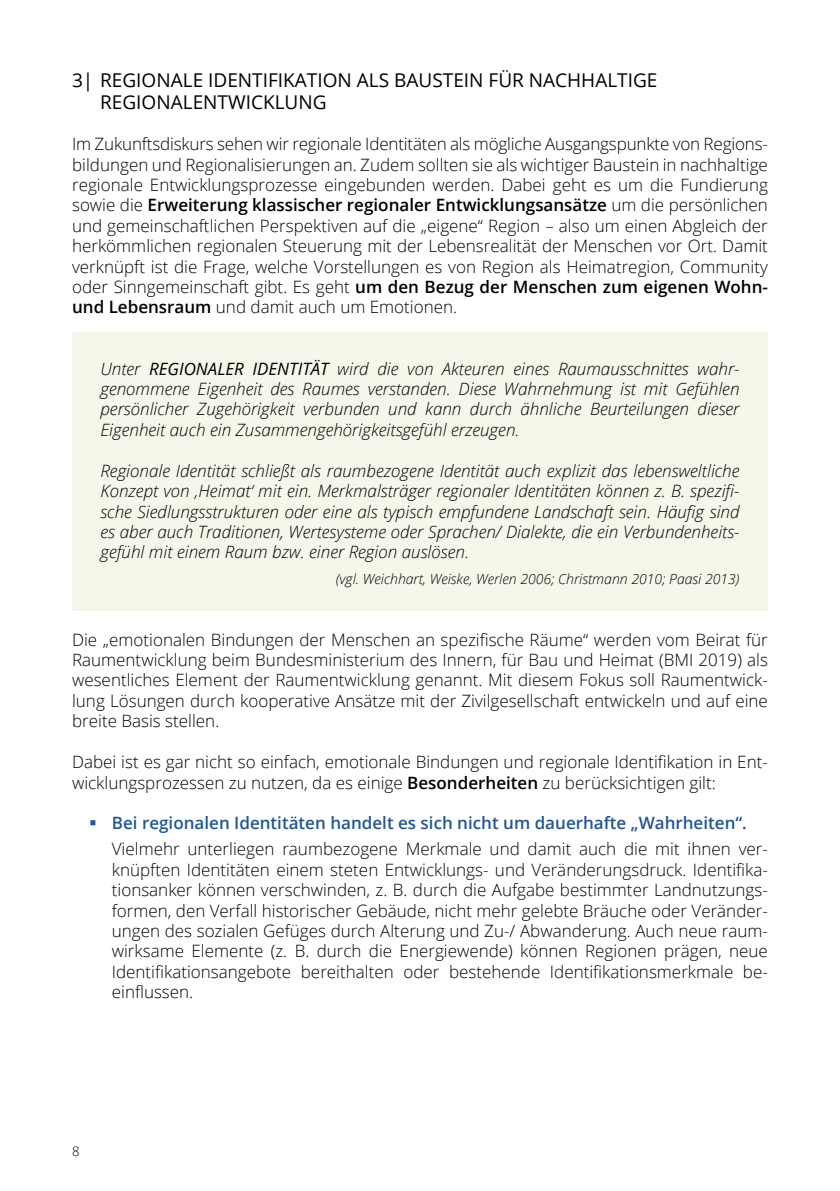
<style>
.page{position:relative;width:840px;height:1191px;background:#fff}
.page>*{position:absolute;margin:0;border:0;box-sizing:border-box;transform-origin:0 0}
.t1{font:19px/22.8px "Open Sans";color:#000}
.t2{font:300 17px/20.4px "Open Sans";color:#000;text-align:justify}
.t3{font:italic 300 17px/20.4px "Open Sans";color:#000;text-align:justify}
.t4{font:600 17px/26px "Open Sans";color:#235691}
.t5{font:italic 300 14px "Open Sans";color:#000}
.t6{font:300 13px "Open Sans";color:#000}
.s1{font-weight:600}
.s2{font-weight:400}
.s3{font-weight:300;color:#000}
</style>
<div class="page">
<div style="left:72px;top:332px;width:695px;height:278px;background:#f6f7ea"></div>
<p class="t1" style="left:100px;top:68px;width:558px;text-indent:-28px">3| REGIONALE IDENTIFIKATION ALS BAUSTEIN FÜR NACHHALTIGE<br>REGIONALENTWICKLUNG</p>
<p class="t2" style="left:72px;top:133px;width:697px">Im Zukunftsdiskurs sehen wir regionale Identitäten als mögliche Ausgangspunkte von Regions&shy;bildungen und Regionalisierungen an. Zudem sollten sie als wichtiger Baustein in nachhaltige regionale Entwicklungsprozesse eingebunden werden. Dabei geht es um die Fundierung sowie die <span class="s1">Erweiterung klassischer regionaler Entwicklungsansätze</span> um die persönlichen und gemeinschaftlichen Perspektiven auf die „eigene“ Region – also um einen Abgleich der herkömmlichen regionalen Steuerung mit der Lebensrealität der Menschen vor Ort. Damit verknüpft ist die Frage, welche Vorstellungen es von Region als Heimatregion, Community oder Sinngemeinschaft gibt. Es geht <span class="s1">um den Bezug der Menschen zum eigenen Wohn&shy;und Lebensraum</span> und damit auch um Emotionen.</p>
<p class="t3" style="left:100px;top:358px;width:640px">Unter <span class="s2">REGIONALER IDENTITÄT</span> wird die von Akteuren eines Raumausschnittes wahr&shy;genommene Eigenheit des Raumes verstanden. Diese Wahrnehmung ist mit Gefühlen persönlicher Zugehörigkeit verbunden und kann durch ähnliche Beurteilungen dieser Eigenheit auch ein Zusammengehörigkeitsgefühl erzeugen.</p>
<p class="t3" style="left:100px;top:460px;width:640px">Regionale Identität schließt als raumbezogene Identität auch explizit das lebensweltliche Konzept von ‚Heimat‘ mit ein. Merkmalsträger regionaler Identitäten können z. B. spezifi&shy;sche Siedlungsstrukturen oder eine als typisch empfundene Landschaft sein. Häufig sind es aber auch Traditionen, Wertesysteme oder Sprachen/ Dialekte, die ein Verbundenheits&shy;gefühl mit einem Raum bzw. einer Region auslösen.</p>
<p class="t5" style="left:335px;top:569px;width:405px">(vgl. Weichhart, Weiske, Werlen 2006; Christmann 2010; Paasi 2013)</p>
<p class="t2" style="left:72px;top:629px;width:697px">Die „emotionalen Bindungen der Menschen an spezifische Räume“ werden vom Beirat für Raumentwicklung beim Bundesministerium des Innern, für Bau und Heimat (BMI 2019) als wesentliches Element der Raumentwicklung genannt. Mit diesem Fokus soll Raumentwick&shy;lung Lösungen durch kooperative Ansätze mit der Zivilgesellschaft entwickeln und auf eine breite Basis stellen.</p>
<p class="t2" style="left:72px;top:751px;width:697px">Dabei ist es gar nicht so einfach, emotionale Bindungen und regionale Identifikation in Ent&shy;wicklungsprozessen zu nutzen, da es einige <span class="s1">Besonderheiten</span> zu berücksichtigen gilt:</p>
<p class="t4" style="left:112px;top:809px;width:657px;text-indent:-23px">▪ Bei regionalen Identitäten handelt es sich nicht um dauerhafte „Wahrheiten“.<br><span class="s3">Vielmehr unterliegen raumbezogene Merkmale und damit auch die mit ihnen ver-</span></p>
<p class="t2" style="left:112px;top:859px;width:657px">knüpften Identitäten einem steten Entwicklungs- und Veränderungsdruck. Identifika&shy;tionsanker können verschwinden, z. B. durch die Aufgabe bestimmter Landnutzungs&shy;formen, den Verfall historischer Gebäude, nicht mehr gelebte Bräuche oder Veränder&shy;ungen des sozialen Gefüges durch Alterung und Zu-/ Abwanderung. Auch neue raum&shy;wirksame Elemente (z. B. durch die Energiewende) können Regionen prägen, neue Identifikationsangebote bereithalten oder bestehende Identifikationsmerkmale be&shy;einflussen.</p>
<p class="t6" style="left:72px;top:1142px;width:9px">8</p>
</div>
